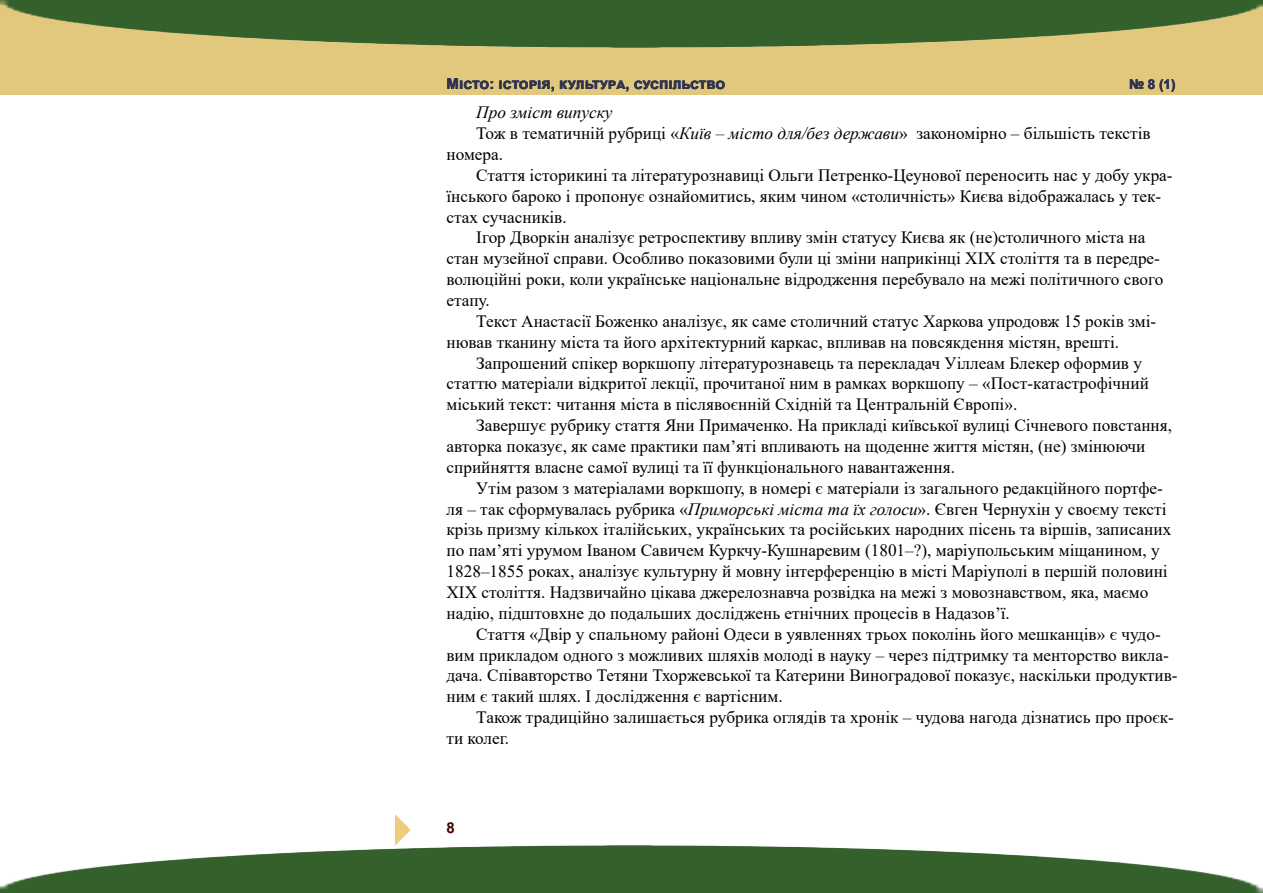
<style>
.page{position:relative;width:1263px;height:893px;background:#fff}
.page>*{position:absolute;margin:0;border:0;box-sizing:border-box;transform-origin:0 0}
.t1{font:17.25px "Times New Roman";color:#000}
.t2{font:italic 17.25px "Times New Roman";color:#000}
.t3{font:700 15px "Arial";color:#2f3452}
.t4{font:700 15px "Arial";color:#400000}
.t5{font:700 13.5px "Arial";color:#2f3452}
.s1{font-style:italic}
</style>
<div class="page">
<div style="left:0;top:0;width:1263px;height:95px;background:#e2c87d"></div>
<img style="left:0;top:0;width:1262px;height:48px">
<img style="left:0;top:845px;width:1262px;height:48px">
<img style="left:395px;top:814px;width:16px;height:31px">
<hr style="left:1262px;top:0;width:1px;height:109px;background:#fff">
<p class="t3" style="left:446px;top:73px;width:280px">Місто: історія, культура, суспільство</p>
<p class="t5" style="left:1129px;top:74px;width:48px">№ 8 (1)</p>
<p class="t2" style="left:476px;top:101px;width:138px">Про зміст випуску</p>
<p class="t1" style="left:476px;top:121px;width:676px">Тож в тематичній рубриці «<span class="s1">Київ – місто для/без держави</span>» закономірно – більшість текстів</p>
<p class="t1" style="left:446px;top:142px;width:58px">номера.</p>
<p class="t1" style="left:476px;top:163px;width:698px">Стаття історикині та літературознавиці Ольги Петренко-Цеунової переносить нас у добу укра-</p>
<p class="t1" style="left:446px;top:184px;width:716px">їнського бароко і пропонує ознайомитись, яким чином «столичність» Києва відображалась у тек-</p>
<p class="t1" style="left:446px;top:205px;width:122px">стах сучасників.</p>
<p class="t1" style="left:476px;top:225px;width:671px">Ігор Дворкін аналізує ретроспективу впливу змін статусу Києва як (не)столичного міста на</p>
<p class="t1" style="left:446px;top:246px;width:715px">стан музейної справи. Особливо показовими були ці зміни наприкінці ХІХ століття та в передре-</p>
<p class="t1" style="left:446px;top:267px;width:718px">волюційні роки, коли українське національне відродження перебувало на межі політичного свого</p>
<p class="t1" style="left:446px;top:288px;width:45px">етапу.</p>
<p class="t1" style="left:476px;top:309px;width:681px">Текст Анастасії Боженко аналізує, як саме столичний статус Харкова упродовж 15 років змі-</p>
<p class="t1" style="left:446px;top:330px;width:674px">нював тканину міста та його архітектурний каркас, впливав на повсякдення містян, врешті.</p>
<p class="t1" style="left:476px;top:351px;width:667px">Запрошений спікер воркшопу літературознавець та перекладач Уіллеам Блекер оформив у</p>
<p class="t1" style="left:446px;top:371px;width:704px">статтю матеріали відкритої лекції, прочитаної ним в рамках воркшопу – «Пост-катастрофічний</p>
<p class="t1" style="left:446px;top:392px;width:572px">міський текст: читання міста в післявоєнній Східній та Центральній Європі».</p>
<p class="t1" style="left:476px;top:413px;width:697px">Завершує рубрику стаття Яни Примаченко. На прикладі київської вулиці Січневого повстання,</p>
<p class="t1" style="left:446px;top:434px;width:700px">авторка показує, як саме практики пам’яті впливають на щоденне життя містян, (не) змінюючи</p>
<p class="t1" style="left:446px;top:455px;width:510px">сприйняття власне самої вулиці та її функціонального навантаження.</p>
<p class="t1" style="left:476px;top:476px;width:688px">Утім разом з матеріалами воркшопу, в номері є матеріали із загального редакційного портфе-</p>
<p class="t1" style="left:446px;top:497px;width:721px">ля – так сформувалась рубрика «<span class="s1">Приморські міста та їх голоси</span>». Євген Чернухін у своєму тексті</p>
<p class="t1" style="left:446px;top:517px;width:726px">крізь призму кількох італійських, українських та російських народних пісень та віршів, записаних</p>
<p class="t1" style="left:446px;top:538px;width:715px">по пам’яті урумом Іваном Савичем Куркчу-Кушнаревим (1801–?), маріупольським міщанином, у</p>
<p class="t1" style="left:446px;top:559px;width:723px">1828–1855 роках, аналізує культурну й мовну інтерференцію в місті Маріуполі в першій половині</p>
<p class="t1" style="left:446px;top:580px;width:703px">ХІХ століття. Надзвичайно цікава джерелознавча розвідка на межі з мовознавством, яка, маємо</p>
<p class="t1" style="left:446px;top:601px;width:565px">надію, підштовхне до подальших досліджень етнічних процесів в Надазов’ї.</p>
<p class="t1" style="left:476px;top:622px;width:686px">Стаття «Двір у спальному районі Одеси в уявленнях трьох поколінь його мешканців» є чудо-</p>
<p class="t1" style="left:446px;top:643px;width:724px">вим прикладом одного з можливих шляхів молоді в науку – через підтримку та менторство викла-</p>
<p class="t1" style="left:446px;top:663px;width:733px">дача. Співавторство Тетяни Тхоржевської та Катерини Виноградової показує, наскільки продуктив-</p>
<p class="t1" style="left:446px;top:684px;width:338px">ним є такий шлях. І дослідження є вартісним.</p>
<p class="t1" style="left:476px;top:705px;width:699px">Також традиційно залишається рубрика оглядів та хронік – чудова нагода дізнатись про проєк-</p>
<p class="t1" style="left:446px;top:726px;width:64px">ти колег.</p>
<p class="t4" style="left:446px;top:817px;width:10px">8</p>
</div>
